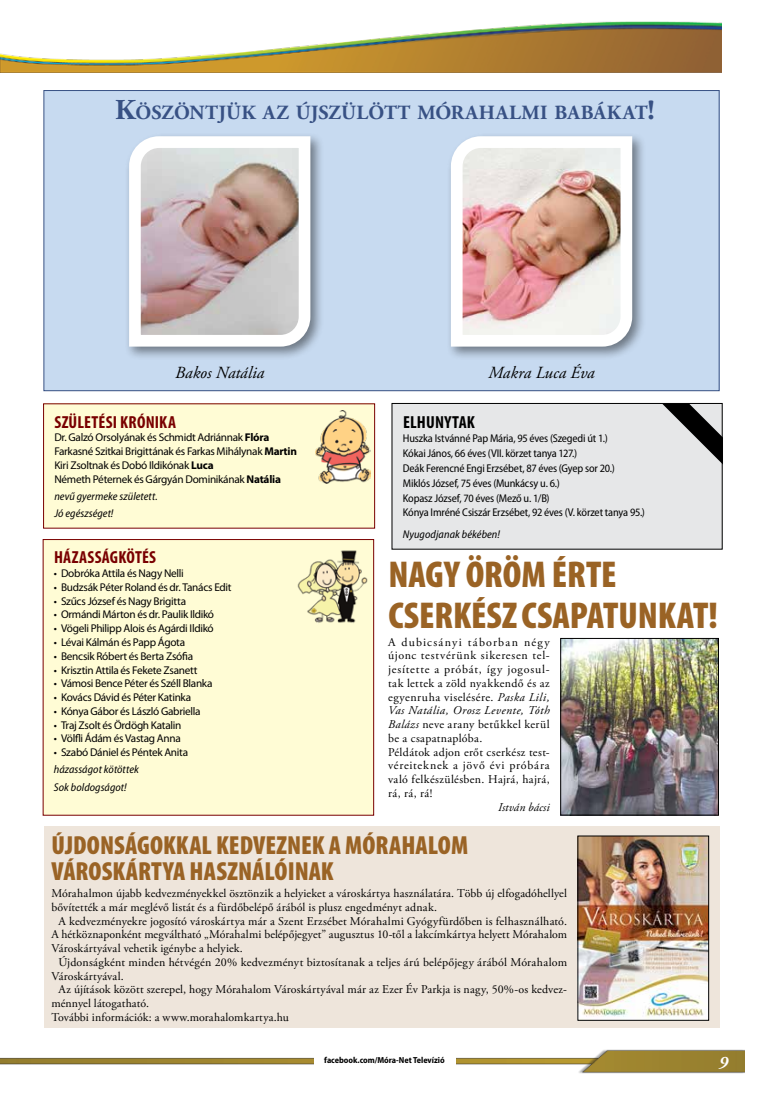
<style>
.page{position:relative;width:762px;height:1099px;background:#fff}
.page>*{position:absolute;margin:0;border:0;box-sizing:border-box;transform-origin:0 0}
.t1{font:900 condensed 37.5px/41.2px "Myriad Pro";color:#9a6325}
.t2{font:900 condensed 26.25px/26.2px "Myriad Pro";color:#9a6325}
.t3{font:700 20.12px "Adobe Garamond Pro";letter-spacing:.015em;color:#385184}
.t4{font:700 condensed 17.5px "Myriad Pro";letter-spacing:.01em;color:#790000}
.t5{font:700 condensed 17.5px "Myriad Pro";letter-spacing:.01em;color:#000}
.t6{font:italic 700 17.5px "Adobe Garamond Pro";color:#fff}
.t7{font:italic 17px "Adobe Garamond Pro";color:#000}
.t8{font:11.88px "Adobe Garamond Pro";letter-spacing:.015em;color:#000}
.t9{font:11.88px/13.8px "Adobe Garamond Pro";letter-spacing:.045em;color:#000}
.t10{font:italic 11.88px "Adobe Garamond Pro";letter-spacing:.005em;color:#000}
.t11{font:11.25px/13.8px "Myriad Pro";letter-spacing:-.025em;color:#000}
.t12{font:semi-condensed 11.25px/14.8px "Myriad Pro";letter-spacing:-.015em;color:#000}
.t13{font:italic semi-condensed 11.25px/17.2px "Myriad Pro";letter-spacing:.005em;color:#000}
.t14{font:700 semi-condensed 8.75px "Myriad Pro";letter-spacing:-.005em;color:#000}
.s1{font-size:28.75px}
.s2{font-weight:700}
.s3{font-style:italic}
</style>
<div class="page">
<img style="left:0;top:21px;width:721px;height:51px">
<img style="left:1px;top:1049px;width:743px;height:24px">
<div style="left:314px;top:1053px;width:141px;height:14px;background:#fff"></div>
<div style="left:44px;top:90px;width:675px;height:301px;background:#c7daf0"></div>
<div style="left:125px;top:132px;width:199px;height:228px;background:#000;opacity:.45"></div>
<svg style="left:125px;top:132px;width:191px;height:220px;background:#c9bebe"></svg>
<div style="left:43px;top:539px;width:331px;height:276px;background:#fffcd5"></div>
<div style="left:43px;top:539px;width:331px;height:276px;border:1px solid #790000"></div>
<img style="left:297px;top:550px;width:71px;height:73px">
<div style="left:44px;top:404px;width:331px;height:124px;background:#fffcd5"></div>
<img style="left:316px;top:410px;width:54px;height:73px">
<div style="left:446px;top:132px;width:200px;height:228px;background:#000;opacity:.45"></div>
<img style="left:446px;top:132px;width:192px;height:220px">
<div style="left:392px;top:403px;width:330px;height:146px;background:#e6e7e8"></div>
<div style="left:392px;top:403px;width:330px;height:146px;border:1px solid #000"></div>
<svg style="left:662px;top:403px;width:61px;height:61px"></svg>
<img style="left:562px;top:640px;width:155px;height:173px">
<div style="left:560px;top:638px;width:159px;height:177px;border:1px solid #000"></div>
<div style="left:44px;top:826px;width:675px;height:201px;background:#eee5db"></div>
<img style="left:580px;top:837px;width:127px;height:181px">
<div style="left:578px;top:835px;width:131px;height:185px;border:1px solid #000"></div>
<h3 class="t3" style="left:115px;top:101px;width:541px"><span class="s1">K</span>ÖSZÖNTJÜK AZ ÚJSZÜLÖTT MÓRAHALMI BABÁKAT<span class="s1">!</span></h3>
<h3 class="t7" style="left:175px;top:362px;width:91px">Bakos Natália</h3>
<h3 class="t7" style="left:488px;top:362px;width:108px">Makra Luca Éva</h3>
<h3 class="t4" style="left:55px;top:412px;width:123px">SZÜLETÉSI KRÓNIKA</h3>
<p class="t11" style="left:54px;top:431px;width:244px">Dr. Galzó Orsolyának és Schmidt Adriánnak <span class="s2">Flóra </span>Farkasné Szitkai Brigittának és Farkas Mihálynak <span class="s2">Martin </span>Kiri Zsoltnak és Dobó Ildikónak <span class="s2">Luca<br></span>Németh Péternek és Gárgyán Dominikának <span class="s2">Natália</span></p>
<p class="t13" style="left:54px;top:488px;width:105px">nevű gyermeke született.<br>Jó egészséget!</p>
<h3 class="t5" style="left:403px;top:412px;width:73px">ELHUNYTAK</h3>
<p class="t12" style="left:403px;top:431px;width:244px">Huszka Istvánné Pap Mária, 95 éves (Szegedi út 1.)<br>Kókai János, 66 éves (VII. körzet tanya 127.)<br>Deák Ferencné Engi Erzsébet, 87 éves (Gyep sor 20.)<br>Miklós József, 75 éves (Munkácsy u. 6.)<br>Kopasz József, 70 éves (Mező u. 1/B)<br>Kónya Imréné Csiszár Erzsébet, 92 éves (V. körzet tanya 95.)</p>
<p class="t13" style="left:403px;top:526px;width:99px">Nyugodjanak békében!</p>
<h1 class="t1" style="left:388px;top:554px;width:331px">NAGY ÖRÖM ÉRTE<br>CSERKÉSZ CSAPATUNKAT!</h1>
<p class="t9" style="left:388px;top:635px;width:163px">A dubicsányi táborban négy újonc testvérünk sikeresen tel&shy;jesítette a próbát, így jogosul&shy;tak lettek a zöld nyakkendő és az egyenruha viselésére. <span class="s3">Paska Lili,<br>Vas Natália, Orosz Levente, Tóth<br>Balázs</span> neve arany betűkkel kerül be a csapatnaplóba.<br>Példátok adjon erőt cserkész test&shy;véreiteknek a jövő évi próbára való felkészülésben. Hajrá, hajrá, rá, rá, rá!</p>
<p class="t10" style="left:498px;top:799px;width:53px">István bácsi</p>
<h2 class="t2" style="left:52px;top:832px;width:418px">ÚJDONSÁGOKKAL KEDVEZNEK A MÓRAHALOM<br>VÁROSKÁRTYA HASZNÁLÓINAK</h2>
<p class="t8" style="left:51px;top:886px;width:517px">Mórahalmon újabb kedvezményekkel ösztönzik a helyieket a városkártya használatára. Több új elfogadóhellyel</p>
<p class="t8" style="left:51px;top:900px;width:387px">bővítették a már meglévő listát és a fürdőbelépő árából is plusz engedményt adnak.</p>
<p class="t8" style="left:58px;top:913px;width:510px">A kedvezményekre jogosító városkártya már a Szent Erzsébet Mórahalmi Gyógyfürdőben is felhasználható.</p>
<p class="t8" style="left:51px;top:927px;width:517px">A hétköznaponként megváltható „Mórahalmi belépőjegyet” augusztus 10-től a lakcímkártya helyett Mórahalom</p>
<p class="t8" style="left:51px;top:941px;width:193px">Városkártyával vehetik igénybe a helyiek.</p>
<p class="t8" style="left:58px;top:954px;width:510px">Újdonságként minden hétvégén 20% kedvezményt biztosítanak a teljes árú belépőjegy árából Mórahalom</p>
<p class="t8" style="left:51px;top:968px;width:74px">Városkártyával.</p>
<p class="t8" style="left:58px;top:982px;width:510px">Az újítások között szerepel, hogy Mórahalom Városkártyával már az Ezer Év Parkja is nagy, 50%-os kedvez-</p>
<p class="t8" style="left:51px;top:996px;width:99px">ménnyel látogatható.</p>
<p class="t8" style="left:51px;top:1010px;width:239px">További információk: a www.morahalomkartya.hu</p>
<h3 class="t4" style="left:54px;top:548px;width:104px">HÁZASSÁGKÖTÉS</h3>
<p class="t11" style="left:54px;top:567px;width:131px">• Dobróka Attila és Nagy Nelli</p>
<p class="t11" style="left:54px;top:580px;width:179px">• Budzsák Péter Roland és dr. Tanács Edit</p>
<p class="t11" style="left:54px;top:594px;width:134px">• Szűcs József és Nagy Brigitta</p>
<p class="t11" style="left:54px;top:608px;width:162px">• Ormándi Márton és dr. Paulik Ildikó</p>
<p class="t11" style="left:54px;top:621px;width:161px">• Vögeli Philipp Alois és Agárdi Ildikó</p>
<p class="t11" style="left:54px;top:635px;width:133px">• Lévai Kálmán és Papp Ágota</p>
<p class="t11" style="left:54px;top:649px;width:141px">• Bencsik Róbert és Berta Zsófia</p>
<p class="t11" style="left:54px;top:663px;width:145px">• Krisztin Attila és Fekete Zsanett</p>
<p class="t11" style="left:54px;top:676px;width:160px">• Vámosi Bence Péter és Széll Blanka</p>
<p class="t11" style="left:54px;top:690px;width:139px">• Kovács Dávid és Péter Katinka</p>
<p class="t11" style="left:54px;top:704px;width:148px">• Kónya Gábor és László Gabriella</p>
<p class="t11" style="left:54px;top:718px;width:129px">• Traj Zsolt és Ördögh Katalin</p>
<p class="t11" style="left:54px;top:731px;width:128px">• Völfli Ádám és Vastag Anna</p>
<p class="t11" style="left:54px;top:745px;width:136px">• Szabó Dániel és Péntek Anita</p>
<p class="t13" style="left:54px;top:761px;width:86px">házasságot kötöttek<br>Sok boldogságot!</p>
<p class="t14" style="left:324px;top:1055px;width:122px">facebook.com/Móra-Net Televízió</p>
<h3 class="t6" style="left:719px;top:1051px;width:11px">9</h3>
</div>
